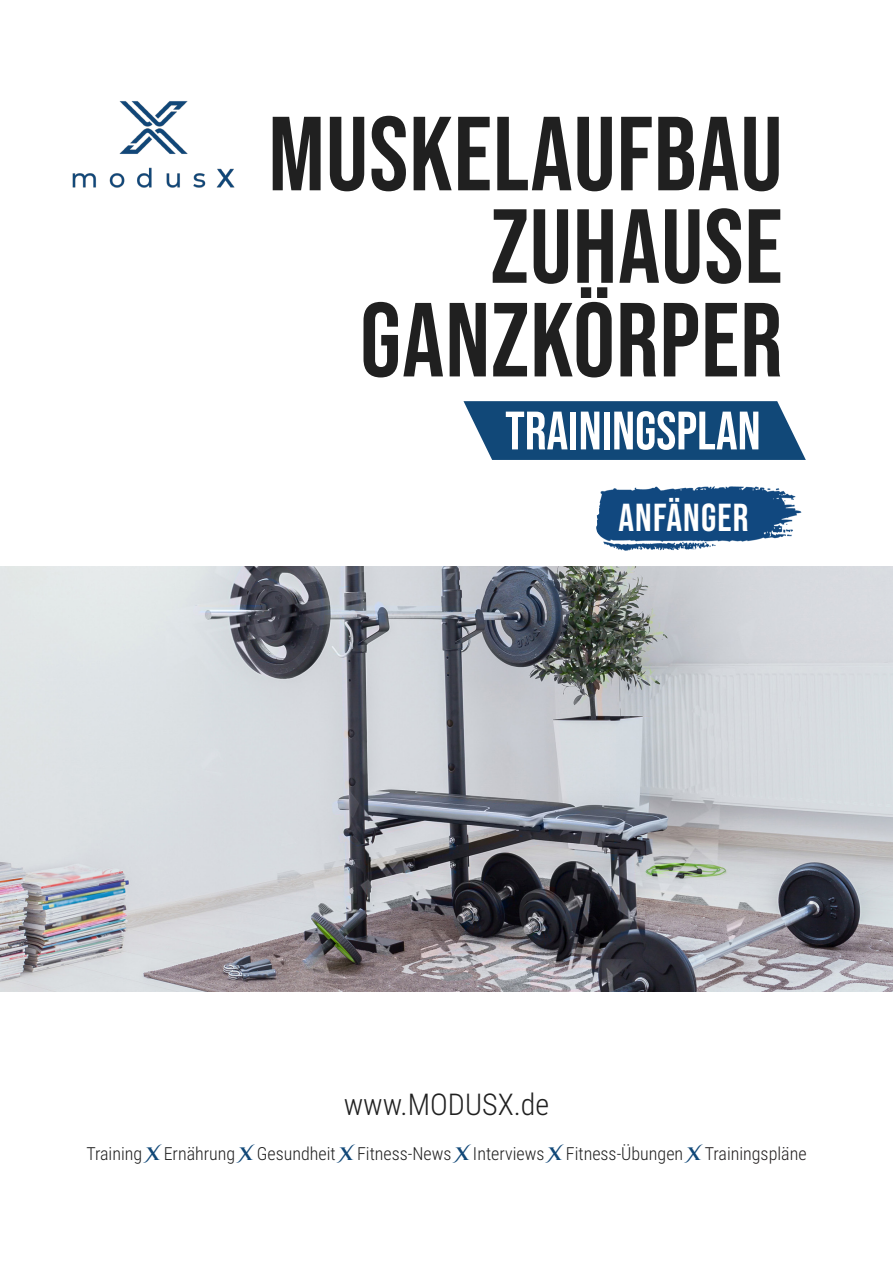
<style>
.page{position:relative;width:893px;height:1263px;background:#fff}
.page>*{position:absolute;margin:0;border:0;box-sizing:border-box;transform-origin:0 0}
.t1{font:105px "Bebas Neue";letter-spacing:.01em;color:#202020}
.t2{font:54px "Bebas Neue";color:#fff}
.t3{font:39px "Bebas Neue";letter-spacing:.03em;color:#fff}
.t4{font:300 30px "Roboto Condensed";color:#202020}
.t5{font:300 18px "Roboto Condensed";color:#202020}
.s1{font-family:"Cinzel Decorative";font-weight:700;color:#114878}
.s2{color:#231f20}
</style>
<div class="page">
<img style="left:0;top:566px;width:893px;height:425px">
<img style="left:72px;top:101px;width:163px;height:87px">
<svg style="left:463px;top:401px;width:343px;height:59px;background:#265883"></svg>
<img style="left:596px;top:486px;width:206px;height:65px">
<p class="t1" style="left:268px;top:95px;width:516px">MUSKELAUFBAU</p>
<p class="t1" style="left:491px;top:187px;width:293px">ZUHAUSE</p>
<p class="t1" style="left:360px;top:281px;width:424px">GANZKÖRPER</p>
<p class="t2" style="left:505px;top:400px;width:257px">TRAININGSPLAN</p>
<p class="t3" style="left:618px;top:495px;width:132px">ANFÄNGER</p>
<p class="t4" style="left:344px;top:1084px;width:207px">www.MODUSX.de</p>
<p class="t5" style="left:86px;top:1140px;width:722px">Training <span class="s1">X</span> Ernährung <span class="s1">X</span> Gesundheit <span class="s1">X</span> Fitness-News <span class="s1">X</span> Interviews <span class="s1">X</span> Fitness-Übungen <span class="s1">X</span> <span class="s2">Trainingspläne</span></p>
</div>
